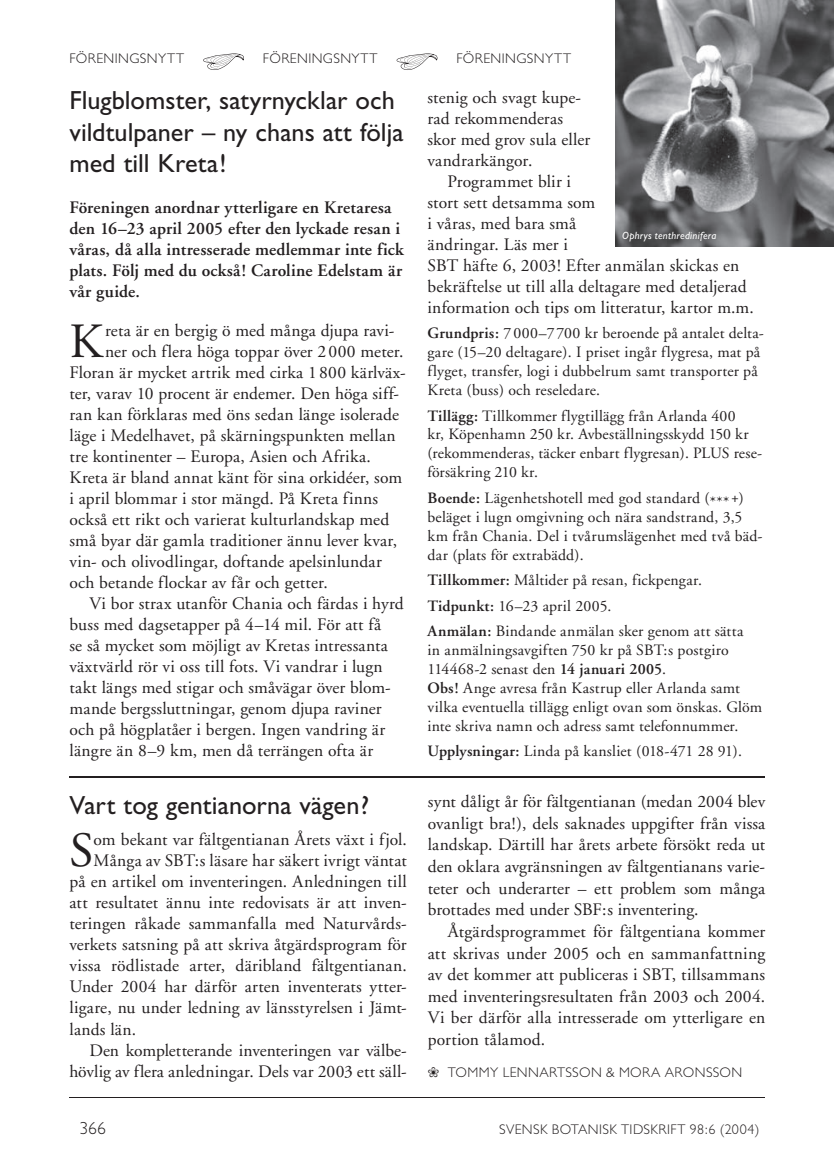
<style>
.page{position:relative;width:834px;height:1166px;background:#fff}
.page>*{position:absolute;margin:0;border:0;box-sizing:border-box;transform-origin:0 0}
.t1{font:49.18px "Adobe Garamond";color:#231f20}
.t2{font:26.25px/31.5px "Gill Sans";color:#231f20}
.t3{font:17.5px/21.7px "Adobe Garamond";letter-spacing:.01em;color:#231f20}
.t4{font:600 17.5px/21px "Adobe Garamond";letter-spacing:.01em;color:#231f20}
.t5{font:300 17.5px "Gill Sans";color:#231f20}
.t6{font:15.75px/18.9px "Adobe Garamond";letter-spacing:.015em;color:#231f20}
.t7{font:300 14px "Gill Sans";letter-spacing:.03em;color:#231f20}
.t8{font:italic 10.5px "Gill Sans";letter-spacing:.025em;color:#fff}
.s1{font-weight:600}
</style>
<div class="page">
<hr style="left:69px;top:1097px;width:695px;height:1px;background:#231f20">
<svg style="left:203px;top:53px;width:41px;height:17px"></svg>
<svg style="left:396px;top:53px;width:41px;height:17px"></svg>
<img style="left:615px;top:0;width:218px;height:246px">
<hr style="left:69px;top:776px;width:695px;height:2px;background:#231f20">
<p class="t7" style="left:69px;top:50px;width:116px">FÖRENINGSNYTT</p>
<p class="t7" style="left:263px;top:50px;width:116px">FÖRENINGSNYTT</p>
<p class="t7" style="left:456px;top:50px;width:116px">FÖRENINGSNYTT</p>
<h2 class="t2" style="left:69px;top:85px;width:336px">Flugblomster, satyrnycklar och vildtulpaner – ny chans att följa med till Kreta!</h2>
<p class="t4" style="left:69px;top:197px;width:335px">Föreningen anordnar ytterligare en Kretaresa den 16–23 april 2005 efter den lyckade resan i våras, då alla intresserade medlemmar inte fick plats. Följ med du också! Caroline Edelstam är vår guide.</p>
<h1 class="t1" style="left:69px;top:315px;width:35px">K</h1>
<p class="t3" style="left:105px;top:320px;width:291px">reta är en bergig ö med många djupa ravi-</p>
<p class="t3" style="left:105px;top:341px;width:300px">ner och flera höga toppar över 2 000 meter.</p>
<p class="t3" style="left:69px;top:362px;width:337px">Floran är mycket artrik med cirka 1 800 kärlväx-</p>
<p class="t3" style="left:69px;top:383px;width:331px">ter, varav 10 procent är endemer. Den höga siff-</p>
<p class="t3" style="left:69px;top:404px;width:331px">ran kan förklaras med öns sedan länge isolerade</p>
<p class="t3" style="left:69px;top:425px;width:328px">läge i Medelhavet, på skärningspunkten mellan</p>
<p class="t3" style="left:69px;top:446px;width:303px">tre kontinenter – Europa, Asien och Afrika.</p>
<p class="t3" style="left:69px;top:467px;width:334px">Kreta är bland annat känt för sina orkidéer, som</p>
<p class="t3" style="left:69px;top:488px;width:310px">i april blommar i stor mängd. På Kreta finns</p>
<p class="t3" style="left:69px;top:509px;width:321px">också ett rikt och varierat kulturlandskap med</p>
<p class="t3" style="left:69px;top:530px;width:329px">små byar där gamla traditioner ännu lever kvar,</p>
<p class="t3" style="left:69px;top:551px;width:314px">vin- och olivodlingar, doftande apelsinlundar</p>
<p class="t3" style="left:69px;top:572px;width:260px">och betande flockar av får och getter.</p>
<p class="t3" style="left:89px;top:593px;width:316px">Vi bor strax utanför Chania och färdas i hyrd</p>
<p class="t3" style="left:69px;top:614px;width:313px">buss med dagsetapper på 4–14 mil. För att få</p>
<p class="t3" style="left:69px;top:635px;width:320px">se så mycket som möjligt av Kretas intressanta</p>
<p class="t3" style="left:69px;top:656px;width:315px">växtvärld rör vi oss till fots. Vi vandrar i lugn</p>
<p class="t3" style="left:69px;top:677px;width:323px">takt längs med stigar och småvägar över blom-</p>
<p class="t3" style="left:69px;top:698px;width:313px">mande bergssluttningar, genom djupa raviner</p>
<p class="t3" style="left:69px;top:719px;width:317px">och på högplatåer i bergen. Ingen vandring är</p>
<p class="t3" style="left:69px;top:740px;width:305px">längre än 8–9 km, men då terrängen ofta är</p>
<h2 class="t2" style="left:69px;top:789px;width:301px">Vart tog gentianorna vägen?</h2>
<h1 class="t1" style="left:69px;top:824px;width:26px">S</h1>
<p class="t3" style="left:93px;top:829px;width:315px">om bekant var fältgentianan Årets växt i fjol.</p>
<p class="t3" style="left:93px;top:850px;width:315px">Många av SBT:s läsare har säkert ivrigt väntat</p>
<p class="t3" style="left:69px;top:871px;width:339px">på en artikel om inventeringen. Anledningen till</p>
<p class="t3" style="left:69px;top:892px;width:339px">att resultatet ännu inte redovisats är att inven-</p>
<p class="t3" style="left:69px;top:913px;width:339px">teringen råkade sammanfalla med Naturvårds-</p>
<p class="t3" style="left:69px;top:934px;width:339px">verkets satsning på att skriva åtgärdsprogram för</p>
<p class="t3" style="left:69px;top:955px;width:339px">vissa rödlistade arter, däribland fältgentianan.</p>
<p class="t3" style="left:69px;top:976px;width:339px">Under 2004 har därför arten inventerats ytter-</p>
<p class="t3" style="left:69px;top:997px;width:339px">ligare, nu under ledning av läns styrelsen i Jämt-</p>
<p class="t3" style="left:69px;top:1018px;width:68px">lands län.</p>
<p class="t3" style="left:89px;top:1039px;width:319px">Den kompletterande inventeringen var välbe-</p>
<p class="t3" style="left:69px;top:1061px;width:339px">hövlig av flera anledningar. Dels var 2003 ett säll-</p>
<p class="t3" style="left:427px;top:87px;width:164px;line-height:21px">stenig och svagt kupe&shy;rad rekommenderas skor med grov sula eller vandrarkängor.</p>
<p class="t3" style="left:427px;top:171px;width:328px;line-height:21px;text-indent:20px">Programmet blir i<br>stort sett detsamma som<br>i våras, med bara små<br>ändringar. Läs mer i<br>SBT häfte 6, 2003! Efter anmälan skickas en bekräftelse ut till alla deltagare med detaljerad information och tips om litteratur, kartor m.m.</p>
<p class="t6" style="left:427px;top:324px;width:338px"><span class="s1">Grundpris:</span> 7 000–7 700 kr beroende på antalet delta&shy;gare (15–20 deltagare). I priset ingår flygresa, mat på flyget, transfer, logi i dubbelrum samt transporter på Kreta (buss) och reseledare.</p>
<p class="t6" style="left:427px;top:406px;width:336px"><span class="s1">Tillägg:</span> Tillkommer flygtillägg från Arlanda 400<br>kr, Köpenhamn 250 kr. Avbeställningsskydd 150 kr (rekommenderas, täcker enbart flygresan). PLUS rese&shy;försäkring 210 kr.</p>
<p class="t6" style="left:427px;top:489px;width:336px"><span class="s1">Boende:</span> Lägenhetshotell med god standard (***+) beläget i lugn omgivning och nära sandstrand, 3,5 km från Chania. Del i tvårums lägenhet med två bäd&shy;dar (plats för extrabädd).</p>
<p class="t6" style="left:427px;top:568px;width:317px;line-height:25.6px"><span class="s1">Tillkommer:</span> Måltider på resan, fickpengar.<br><span class="s1">Tidpunkt:</span> 16–23 april 2005.<br><span class="s1">Anmälan:</span> Bindande anmälan sker genom att sätta</p>
<p class="t6" style="left:427px;top:641px;width:336px">in anmälningsavgiften 750 kr på SBT:s postgiro 114468-2 senast den <span class="s1">14 januari 2005</span>.<br><span class="s1">Obs!</span> Ange avresa från Kastrup eller Arlanda samt vilka eventuella tillägg enligt ovan som önskas. Glöm inte skriva namn och adress samt telefonnummer.</p>
<p class="t6" style="left:427px;top:742px;width:316px"><span class="s1">Upplysningar:</span> Linda på kansliet (018-471 28 91).</p>
<p class="t8" style="left:622px;top:230px;width:96px">Ophrys tenthredinifera</p>
<p class="t3" style="left:428px;top:791px;width:339px;text-align:justify">synt dåligt år för fältgentianan (medan 2004 blev ovanligt bra!), dels saknades uppgifter från vissa landskap. Därtill har årets arbete försökt reda ut den oklara avgränsningen av fältgentianans varie&shy;teter och underarter – ett problem som många brottades med under SBF:s inventering.</p>
<p class="t3" style="left:428px;top:921px;width:339px;text-align:justify;text-indent:20px">Åtgärdsprogrammet för fältgentiana kommer att skrivas under 2005 och en sammanfattning av det kommer att publiceras i SBT, tillsammans med inventeringsresultaten från 2003 och 2004.<br>Vi ber därför alla intresserade om ytterligare en portion tålamod.</p>
<p class="t7" style="left:428px;top:1064px;width:316px">❀ TOMMY LENNARTSSON &amp; MORA ARONSSON</p>
<p class="t5" style="left:79px;top:1118px;width:28px">366</p>
<p class="t7" style="left:499px;top:1121px;width:262px">SVENSK BOTANISK TIDSKRIFT 98:6 (2004)</p>
</div>
